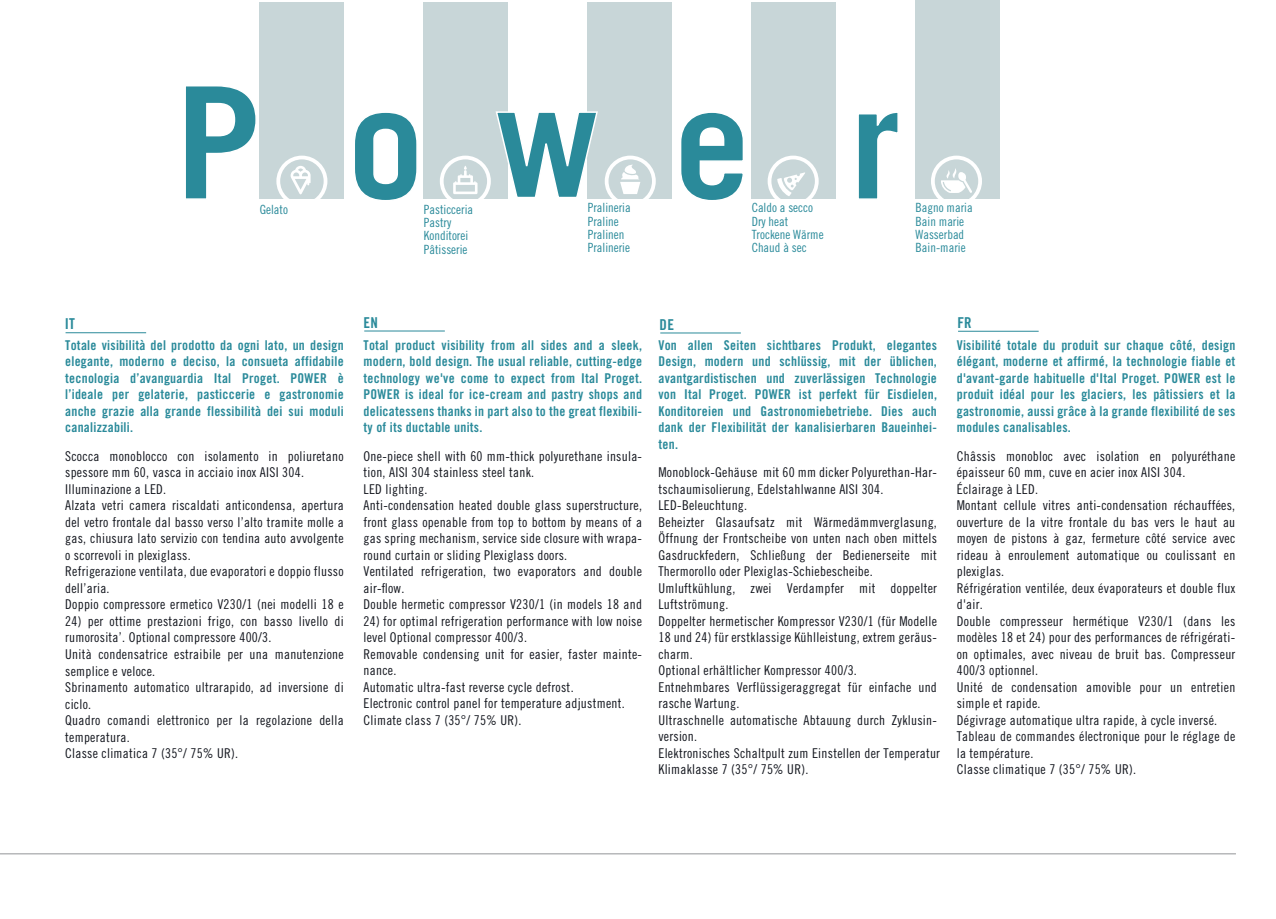
<style>
.page{position:relative;width:1276px;height:919px;background:#fff}
.page>*{position:absolute;margin:0;border:0;box-sizing:border-box;transform-origin:0 0}
.t1{font:700 156.9px "Trade Gothic";color:#2a8a9a}
.t2{font:15px "Trade Gothic Bold Cond Twenty";letter-spacing:.02em;color:#2a8a9a}
.t3{font:13.5px/16.5px "Trade Gothic Cond Eighteen";letter-spacing:.02em;color:#12151d}
.t4{font:13.5px/16.5px "Trade Gothic Bold Cond Twenty";letter-spacing:.02em;color:#2a8a9a;text-align:justify}
.t5{font:12.75px/13.4px "Trade Gothic Cond Eighteen";color:#2a8a9a}
</style>
<div class="page">
<div style="left:260px;top:2px;width:84px;height:197px;background:#c8d6d8"></div>
<div style="left:424px;top:2px;width:84px;height:197px;background:#c8d6d8"></div>
<div style="left:588px;top:2px;width:84px;height:197px;background:#c8d6d8"></div>
<div style="left:751px;top:2px;width:84px;height:197px;background:#c8d6d8"></div>
<div style="left:915px;top:0;width:84px;height:199px;background:#c8d6d8"></div>
<hr style="left:66px;top:332px;width:80px;height:1px;background:#2a8a9a">
<hr style="left:364px;top:331px;width:81px;height:1px;background:#2a8a9a">
<hr style="left:660px;top:332px;width:81px;height:1px;background:#2a8a9a">
<hr style="left:958px;top:331px;width:80px;height:1px;background:#2a8a9a">
<hr style="left:0;top:853px;width:1236px;height:1px;background:#939597">
<svg style="left:605px;top:156px;width:51px;height:43px"></svg>
<svg style="left:276px;top:156px;width:51px;height:43px"></svg>
<svg style="left:440px;top:111px;width:158px;height:88px"></svg>
<svg style="left:767px;top:156px;width:51px;height:43px"></svg>
<svg style="left:931px;top:156px;width:51px;height:43px"></svg>
<h1 class="t1" style="left:174px;top:86px;width:426px">Pow</h1>
<p class="t5" style="left:588px;top:202px;width:44px">Pralineria</p>
<p class="t5" style="left:260px;top:204px;width:30px">Gelato</p>
<p class="t5" style="left:424px;top:204px;width:51px">Pasticceria<br>Pastry<br>Konditorei<br>Pâtisserie</p>
<p class="t5" style="left:588px;top:216px;width:44px">Praline<br>Pralinen<br>Pralinerie</p>
<h1 class="t1" style="left:673px;top:86px;width:230px">e r</h1>
<p class="t5" style="left:751px;top:202px;width:73px">Caldo a secco<br>Dry heat<br>Trockene Wärme<br>Chaud à sec</p>
<p class="t5" style="left:915px;top:202px;width:59px">Bagno maria<br>Bain marie<br>Wasserbad<br>Bain-marie</p>
<p class="t2" style="left:65px;top:318px;width:12px">IT</p>
<p class="t2" style="left:363px;top:317px;width:16px">EN</p>
<p class="t2" style="left:659px;top:319px;width:16px">DE</p>
<p class="t2" style="left:957px;top:317px;width:16px">FR</p>
<p class="t4" style="left:65px;top:338px;width:280px">Totale visibilità del prodotto da ogni lato, un design elegante, moderno e deciso, la consueta affidabile tecnologia d’avanguardia Ital Proget. POWER è l’ideale per gelaterie, pasticcerie e gastronomie anche grazie alla grande flessibilità dei sui moduli canalizzabili.</p>
<p class="t3" style="left:65px;top:449px;width:280px">Scocca monoblocco con isolamento in poliuretano spessore mm 60, vasca in acciaio inox AISI 304.<br>Illuminazione a LED.<br>Alzata vetri camera riscaldati anticondensa, apertura del vetro frontale dal basso verso l’alto tramite molle a gas, chiusura lato servizio con tendina auto avvolgente o scorrevoli in plexiglass.<br>Refrigerazione ventilata, due evaporatori e doppio flusso dell’aria.<br>Doppio compressore ermetico V230/1 (nei modelli 18 e</p>
<p class="t3" style="left:65px;top:614px;width:280px">24) per ottime prestazioni frigo, con basso livello di rumorosita’. Optional compressore 400/3.<br>Unità condensatrice estraibile per una manutenzione semplice e veloce.<br>Sbrinamento automatico ultrarapido, ad inversione di ciclo.<br>Quadro comandi elettronico per la regolazione della temperatura.<br>Classe climatica 7 (35°/ 75% UR).</p>
<p class="t4" style="left:363px;top:338px;width:280px">Total product visibility from all sides and a sleek, modern, bold design. The usual reliable, cutting-edge technology we've come to expect from Ital Proget.<br>POWER is ideal for ice-cream and pastry shops and delicatessens thanks in part also to the great flexibili&shy;ty of its ductable units.</p>
<p class="t3" style="left:363px;top:449px;width:280px">One-piece shell with 60 mm-thick polyurethane insula&shy;tion, AISI 304 stainless steel tank.<br>LED lighting.<br>Anti-condensation heated double glass superstructure, front glass openable from top to bottom by means of a gas spring mechanism, service side closure with wrapa&shy;round curtain or sliding Plexiglass doors.<br>Ventilated refrigeration, two evaporators and double air-flow.<br>Double hermetic compressor V230/1 (in models 18 and</p>
<p class="t3" style="left:363px;top:614px;width:280px">24) for optimal refrigeration performance with low noise level Optional compressor 400/3.<br>Removable condensing unit for easier, faster mainte&shy;nance.<br>Automatic ultra-fast reverse cycle defrost.<br>Electronic control panel for temperature adjustment.<br>Climate class 7 (35°/ 75% UR).</p>
<p class="t4" style="left:658px;top:338px;width:280px">Von allen Seiten sichtbares Produkt, elegantes Design, modern und schlüssig, mit der üblichen, avantgardistischen und zuverlässigen Technologie von Ital Proget. POWER ist perfekt für Eisdielen, Konditoreien und Gastronomiebetriebe. Dies auch dank der Flexibilität der kanalisierbaren Baueinhei&shy;ten.</p>
<p class="t3" style="left:658px;top:466px;width:283px">Monoblock-Gehäuse mit 60 mm dicker Polyurethan-Har&shy;tschaumisolierung, Edelstahlwanne AISI 304.<br>LED-Beleuchtung.<br>Beheizter Glasaufsatz mit Wärmedämmverglasung, Öffnung der Frontscheibe von unten nach oben mittels Gasdruckfedern, Schließung der Bedienerseite mit Thermorollo oder Plexiglas-Schiebescheibe.<br>Umluftkühlung, zwei Verdampfer mit doppelter Luftströmung.<br>Doppelter hermetischer Kompressor V230/1 (für Modelle 18 und 24) für erstklassige Kühlleistung, extrem geräus&shy;charm.<br>Optional erhältlicher Kompressor 400/3.<br>Entnehmbares Verflüssigeraggregat für einfache und rasche Wartung.<br>Ultraschnelle automatische Abtauung durch Zyklusin&shy;version.<br>Elektronisches Schaltpult zum Einstellen der Temperatur Klimaklasse 7 (35°/ 75% UR).</p>
<p class="t4" style="left:956px;top:338px;width:280px">Visibilité totale du produit sur chaque côté, design élégant, moderne et affirmé, la technologie fiable et d'avant-garde habituelle d'Ital Proget. POWER est le produit idéal pour les glaciers, les pâtissiers et la gastronomie, aussi grâce à la grande flexibilité de ses modules canalisables.</p>
<p class="t3" style="left:956px;top:449px;width:280px">Châssis monobloc avec isolation en polyuréthane épaisseur 60 mm, cuve en acier inox AISI 304.<br>Éclairage à LED.<br>Montant cellule vitres anti-condensation réchauffées, ouverture de la vitre frontale du bas vers le haut au moyen de pistons à gaz, fermeture côté service avec rideau à enroulement automatique ou coulissant en plexiglas.<br>Réfrigération ventilée, deux évaporateurs et double flux d'air.<br>Double compresseur hermétique V230/1 (dans les modèles 18 et 24) pour des performances de réfrigérati&shy;on optimales, avec niveau de bruit bas. Compresseur 400/3 optionnel.<br>Unité de condensation amovible pour un entretien simple et rapide.<br>Dégivrage automatique ultra rapide, à cycle inversé.<br>Tableau de commandes électronique pour le réglage de la température.<br>Classe climatique 7 (35°/ 75% UR).</p>
</div>
